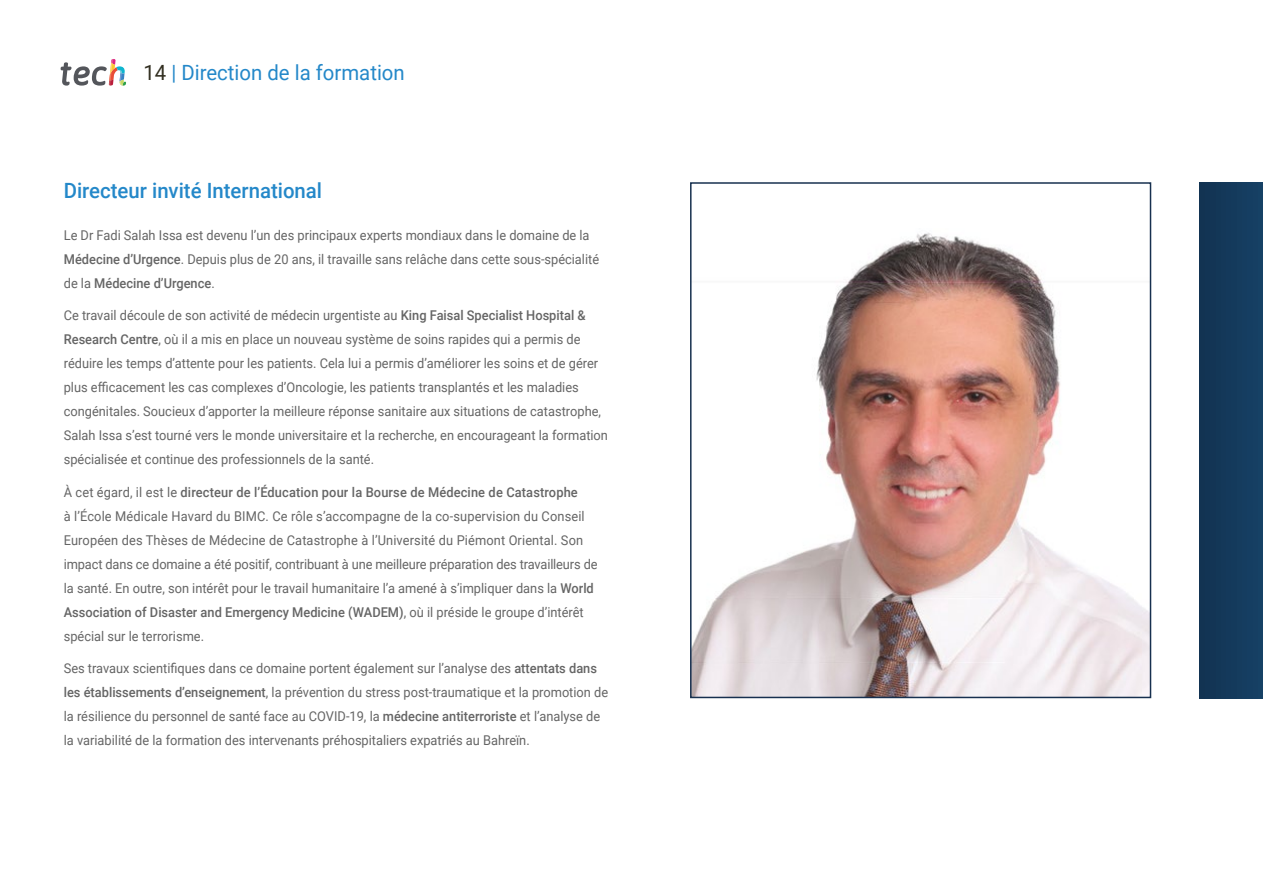
<style>
.page{position:relative;width:1263px;height:893px;background:#fff}
.page>*{position:absolute;margin:0;border:0;box-sizing:border-box;transform-origin:0 0}
.t1{font:500 21px "Roboto";color:#2488c9}
.t2{font:21px "Roboto";color:#2488c9}
.t3{font:13.5px/24px "Roboto";color:#656565;scale:.95 1}
.s1{color:#312e20}
.s2{font-weight:500}
</style>
<div class="page">
<svg style="left:61px;top:59px;width:65px;height:27px"></svg>
<img style="left:693px;top:232px;width:455px;height:463px">
<div style="left:690px;top:182px;width:461px;height:516px;border:2px solid #17304f"></div>
<div style="left:1199px;top:182px;width:64px;height:516px;background:#14395b"></div>
<h1 class="t2" style="left:144px;top:57px;width:263px"><span class="s1">14</span> | Direction de la formation</h1>
<h1 class="t1" style="left:64px;top:176px;width:260px">Directeur invité International</h1>
<p class="t3" style="left:64px;top:222px;width:565px">Le Dr Fadi Salah Issa est devenu l’un des principaux experts mondiaux dans le domaine de la<br><span class="s2">Médecine d’Urgence</span>. Depuis plus de 20 ans, il travaille sans relâche dans cette sous-spécialité de la <span class="s2">Médecine d’Urgence</span>.</p>
<p class="t3" style="left:64px;top:303px;width:574px">Ce travail découle de son activité de médecin urgentiste au <span class="s2">King Faisal Specialist Hospital &amp; Research Centre</span>, où il a mis en place un nouveau système de soins rapides qui a permis de réduire les temps d’attente pour les patients. Cela lui a permis d’améliorer les soins et de gérer plus efficacement les cas complexes d’Oncologie, les patients transplantés et les maladies congénitales. Soucieux d’apporter la meilleure réponse sanitaire aux situations de catastrophe, Salah Issa s’est tourné vers le monde universitaire et la recherche, en encourageant la formation spécialisée et continue des professionnels de la santé.</p>
<p class="t3" style="left:64px;top:479px;width:563px">À cet égard, il est le <span class="s2">directeur de l’Éducation pour la Bourse de Médecine de Catastrophe<br></span>à l’École Médicale Havard du BIMC. Ce rôle s’accompagne de la co-supervision du Conseil Européen des Thèses de Médecine de Catastrophe à l’Université du Piémont Oriental. Son impact dans ce domaine a été positif, contribuant à une meilleure préparation des travailleurs de la santé. En outre, son intérêt pour le travail humanitaire l’a amené à s’impliquer dans la <span class="s2">World Association of Disaster and Emergency Medicine (WADEM)</span>, où il préside le groupe d’intérêt spécial sur le terrorisme.</p>
<p class="t3" style="left:64px;top:656px;width:575px">Ses travaux scientifiques dans ce domaine portent également sur l’analyse des <span class="s2">attentats dans les établissements d’enseignement</span>, la prévention du stress post-traumatique et la promotion de la résilience du personnel de santé face au COVID-19, la <span class="s2">médecine antiterroriste</span> et l’analyse de la variabilité de la formation des intervenants préhospitaliers expatriés au Bahreïn.</p>
</div>
